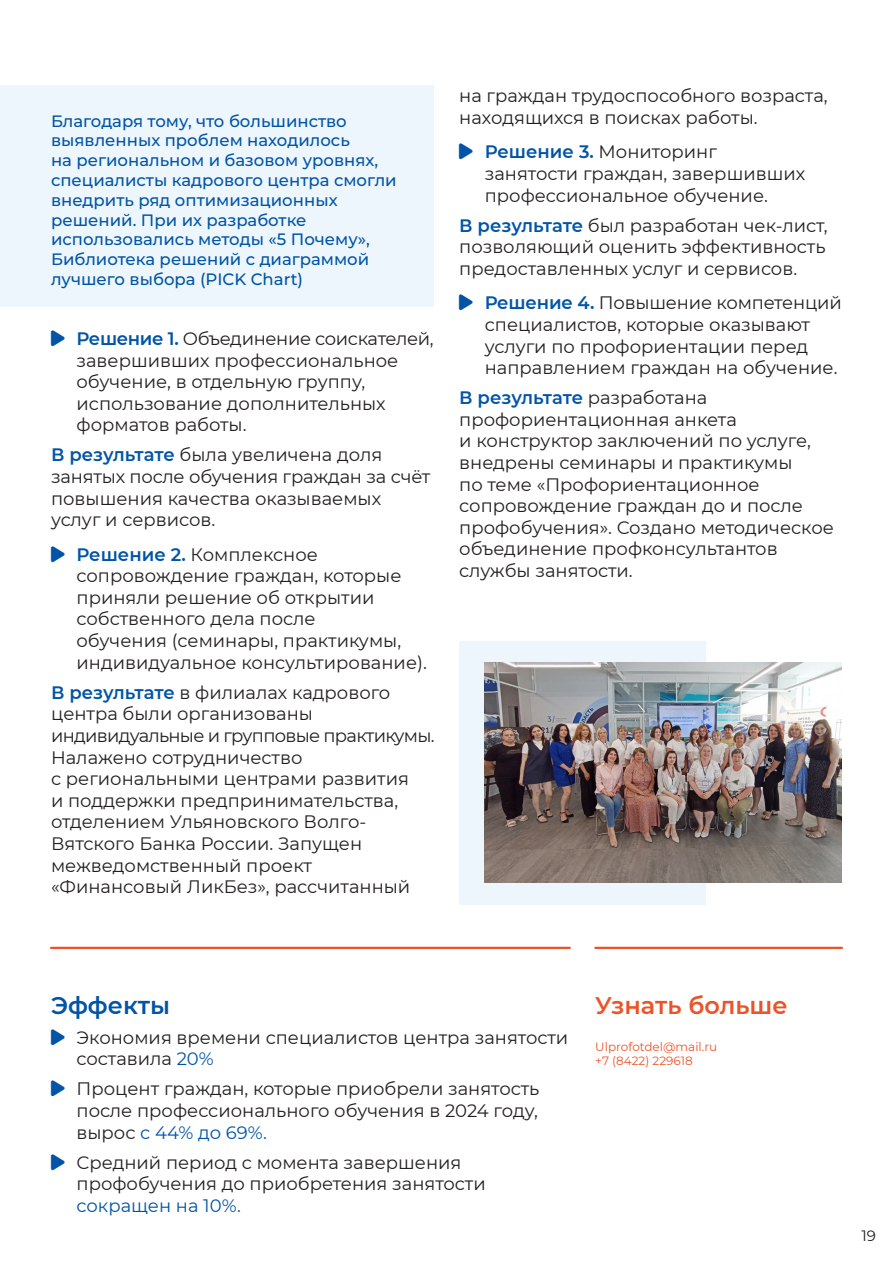
<style>
.page{position:relative;width:893px;height:1263px;background:#fff}
.page>*{position:absolute;margin:0;border:0;box-sizing:border-box;transform-origin:0 0}
.t1{font:600 24px "Montserrat";color:#ec5328}
.t2{font:600 24px "Montserrat";color:#0154a6}
.t3{font:18px/21.6px "Montserrat";color:#231f20}
.Paragraph_Style_2{font:500 16.5px/19.8px "Montserrat";color:#0154a6}
.t4{font:15px "Montserrat";color:#231f20}
.t5{font:12px/14.4px "Montserrat";color:#ec5328}
.s1{color:#0154a6}
.s2{font-weight:600;color:#0154a6}
</style>
<div class="page">
<hr style="left:51px;top:947px;width:519px;height:2px;background:#ec5328">
<hr style="left:595px;top:947px;width:247px;height:2px;background:#ec5328">
<div style="left:459px;top:641px;width:247px;height:263px;background:#edf6fc"></div>
<img style="left:485px;top:662px;width:357px;height:221px">
<div style="left:0;top:85px;width:434px;height:221px;background:#edf6fc"></div>
<p class="Paragraph_Style_2" style="left:51px;top:110px;width:347px">Благодаря тому, что большинство выявленных проблем находилось<br>на региональном и базовом уровнях, специалисты кадрового центра смогли внедрить ряд оптимизационных решений. При их разработке использовались методы «5 Почему»,<br>Библиотека решений с диаграммой лучшего выбора (PICK Chart)</p>
<p class="t3" style="left:77px;top:327px;width:359px;text-indent:-26px"><span class="s1">▶</span> <span class="s2">Решение 1.</span> Объединение соискателей, завершивших профессиональное обучение, в отдельную группу, использование дополнительных форматов работы.</p>
<p class="t3" style="left:51px;top:444px;width:381px"><span class="s2">В результате</span> была увеличена доля занятых после обучения граждан за счёт повышения качества оказываемых услуг и сервисов.</p>
<p class="t3" style="left:77px;top:543px;width:352px;text-indent:-26px"><span class="s1">▶</span> <span class="s2">Решение 2.</span> Комплексное сопровождение граждан, которые приняли решение об открытии собственного дела после<br>обучения (семинары, практикумы, индивидуальное консультирование).</p>
<p class="t3" style="left:51px;top:681px;width:385px"><span class="s2">В результате</span> в филиалах кадрового центра были организованы индивидуальные и групповые практикумы.<br>Налажено сотрудничество<br>с региональными центрами развития<br>и поддержки предпринимательства, отделением Ульяновского Волго-<br>Вятского Банка России. Запущен межведомственный проект «Финансовый ЛикБез», рассчитанный</p>
<p class="t3" style="left:459px;top:85px;width:370px">на граждан трудоспособного возраста, находящихся в поисках работы.</p>
<p class="t3" style="left:485px;top:141px;width:322px;text-indent:-26px"><span class="s1">▶</span> <span class="s2">Решение 3.</span> Мониторинг занятости граждан, завершивших профессиональное обучение.</p>
<p class="t3" style="left:459px;top:214px;width:370px;text-align:justify"><span class="s2">В результате</span> был разработан чек-лист, позволяющий оценить эффективность предоставленных услуг и сервисов.</p>
<p class="t3" style="left:485px;top:291px;width:359px;text-indent:-26px"><span class="s1">▶</span> <span class="s2">Решение 4.</span> Повышение компетенций специалистов, которые оказывают услуги по профориентации перед направлением граждан на обучение.</p>
<p class="t3" style="left:459px;top:386px;width:376px"><span class="s2">В результате</span> разработана профориентационная анкета<br>и конструктор заключений по услуге, внедрены семинары и практикумы<br>по теме «Профориентационное сопровождение граждан до и после профобучения». Создано методическое объединение профконсультантов службы занятости.</p>
<p class="t2" style="left:51px;top:988px;width:120px">Эффекты</p>
<p class="t3" style="left:77px;top:1026px;width:493px;text-indent:-26px"><span class="s1">▶</span> Экономия времени специалистов центра занятости составила <span class="s1">20%</span></p>
<p class="t3" style="left:77px;top:1077px;width:464px;text-align:justify;text-indent:-26px"><span class="s1">▶</span> Процент граждан, которые приобрели занятость после профессионального обучения в 2024 году, вырос <span class="s1">с 44% до 69%.</span></p>
<p class="t3" style="left:77px;top:1151px;width:411px;text-indent:-26px"><span class="s1">▶</span> Средний период с момента завершения профобучения до приобретения занятости <span class="s1">сокращен на 10%.</span></p>
<p class="t1" style="left:595px;top:988px;width:194px">Узнать больше</p>
<p class="t5" style="left:595px;top:1039px;width:123px">Ulprofotdel@mail.ru +7 (8422) 229618</p>
<p class="t4" style="left:861px;top:1226px;width:16px">19</p>
</div>
